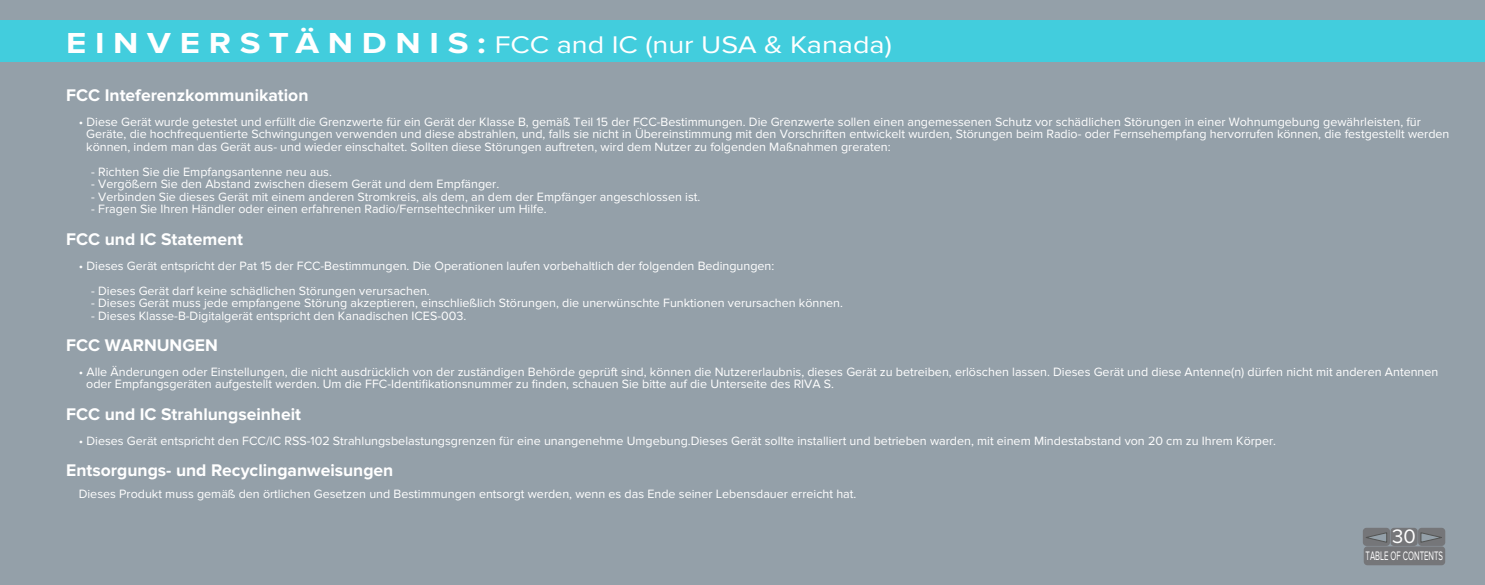
<style>
.page{position:relative;width:1485px;height:585px;background:#94a0a9}
.page>*{position:absolute;margin:0;border:0;box-sizing:border-box;transform-origin:0 0}
.t1{font:25px "Proxima Nova";color:#fff;scale:1.15 1}
.t2{font:20.25px "Proxima Nova";color:#fff}
.t3{font:700 17.5px "Proxima Nova";color:#fff}
.t4{font:12.75px "Proxima Nova";color:#fff;scale:.61 1}
.t5{font:12.5px/12.5px "Proxima Nova";color:#fff}
.s1{font-weight:700;font-size:30px}
</style>
<div class="page">
<div style="left:0;top:20px;width:1485px;height:42px;background:#42cddd"></div>
<div style="left:1363px;top:528px;width:27px;height:18px;background:#757679;border-radius:4px"></div>
<div style="left:1390px;top:528px;width:28px;height:18px;background:#757679;border-radius:4px"></div>
<div style="left:1418px;top:528px;width:27px;height:18px;background:#757679;border-radius:4px"></div>
<svg style="left:1366px;top:533px;width:21px;height:9px"></svg>
<svg style="left:1421px;top:533px;width:21px;height:9px"></svg>
<div style="left:1364px;top:546px;width:81px;height:19px;background:#757679;border-radius:4px"></div>
<h1 class="t1" style="left:66px;top:30px;width:719px"><span class="s1">E I N V E R S T Ä N D N I S :</span> FCC and IC (nur USA &amp; Kanada)</h1>
<h3 class="t3" style="left:66px;top:85px;width:244px">FCC Inteferenzkommunikation</h3>
<p class="t5" style="left:86px;top:116px;width:1365px;text-indent:-8px">• Diese Gerät wurde getestet und erfüllt die Grenzwerte für ein Gerät der Klasse B, gemäß Teil 15 der FCC-Bestimmungen. Die Grenzwerte sollen einen angemessenen Schutz vor schädlichen Störungen in einer Wohnumgebung gewährleisten, für<br>Geräte, die hochfrequentierte Schwingungen verwenden und diese abstrahlen, und, falls sie nicht in Übereinstimmung mit den Vorschriften entwickelt wurden, Störungen beim Radio- oder Fernsehempfang hervorrufen können, die festgestellt werden können, indem man das Gerät aus- und wieder einschaltet. Sollten diese Störungen auftreten, wird dem Nutzer zu folgenden Maßnahmen greraten:</p>
<p class="t5" style="left:91px;top:166px;width:242px">- Richten Sie die Empfangsantenne neu aus.</p>
<p class="t5" style="left:91px;top:178px;width:409px">- Vergößern Sie den Abstand zwischen diesem Gerät und dem Empfänger.</p>
<p class="t5" style="left:91px;top:191px;width:611px">- Verbinden Sie dieses Gerät mit einem anderen Stromkreis, als dem, an dem der Empfänger angeschlossen ist.</p>
<p class="t5" style="left:91px;top:203px;width:457px">- Fragen Sie Ihren Händler oder einen erfahrenen Radio/Fernsehtechniker um Hilfe.</p>
<h3 class="t3" style="left:66px;top:229px;width:178px">FCC und IC Statement</h3>
<p class="t5" style="left:79px;top:259px;width:697px">• Dieses Gerät entspricht der Pat 15 der FCC-Bestimmungen. Die Operationen laufen vorbehaltlich der folgenden Bedingungen:</p>
<p class="t5" style="left:91px;top:284px;width:340px">- Dieses Gerät darf keine schädlichen Störungen verursachen.</p>
<p class="t5" style="left:91px;top:297px;width:753px">- Dieses Gerät muss jede empfangene Störung akzeptieren, einschließlich Störungen, die unerwünschte Funktionen verursachen können.</p>
<p class="t5" style="left:91px;top:309px;width:377px">- Dieses Klasse-B-Digitalgerät entspricht den Kanadischen ICES-003.</p>
<h3 class="t3" style="left:66px;top:335px;width:153px">FCC WARNUNGEN</h3>
<p class="t5" style="left:86px;top:366px;width:1354px;text-indent:-8px">• Alle Änderungen oder Einstellungen, die nicht ausdrücklich von der zuständigen Behörde geprüft sind, können die Nutzererlaubnis, dieses Gerät zu betreiben, erlöschen lassen. Dieses Gerät und diese Antenne(n) dürfen nicht mit anderen Antennen oder Empfangsgeräten aufgestellt werden. Um die FFC-Identifikationsnummer zu finden, schauen Sie bitte auf die Unterseite des RIVA S.</p>
<h3 class="t3" style="left:66px;top:404px;width:236px">FCC und IC Strahlungseinheit</h3>
<p class="t5" style="left:79px;top:434px;width:1199px">• Dieses Gerät entspricht den FCC/IC RSS-102 Strahlungsbelastungsgrenzen für eine unangenehme Umgebung.Dieses Gerät sollte installiert und betrieben warden, mit einem Mindestabstand von 20 cm zu Ihrem Körper.</p>
<h3 class="t3" style="left:66px;top:460px;width:329px">Entsorgungs- und Recyclinganweisungen</h3>
<p class="t5" style="left:79px;top:488px;width:779px">Dieses Produkt muss gemäß den örtlichen Gesetzen und Bestimmungen entsorgt werden, wenn es das Ende seiner Lebensdauer erreicht hat.</p>
<h2 class="t2" style="left:1392px;top:525px;width:25px">30</h2>
<p class="t4" style="left:1366px;top:549px;width:129px">TABLE OF CONTENTS</p>
</div>
